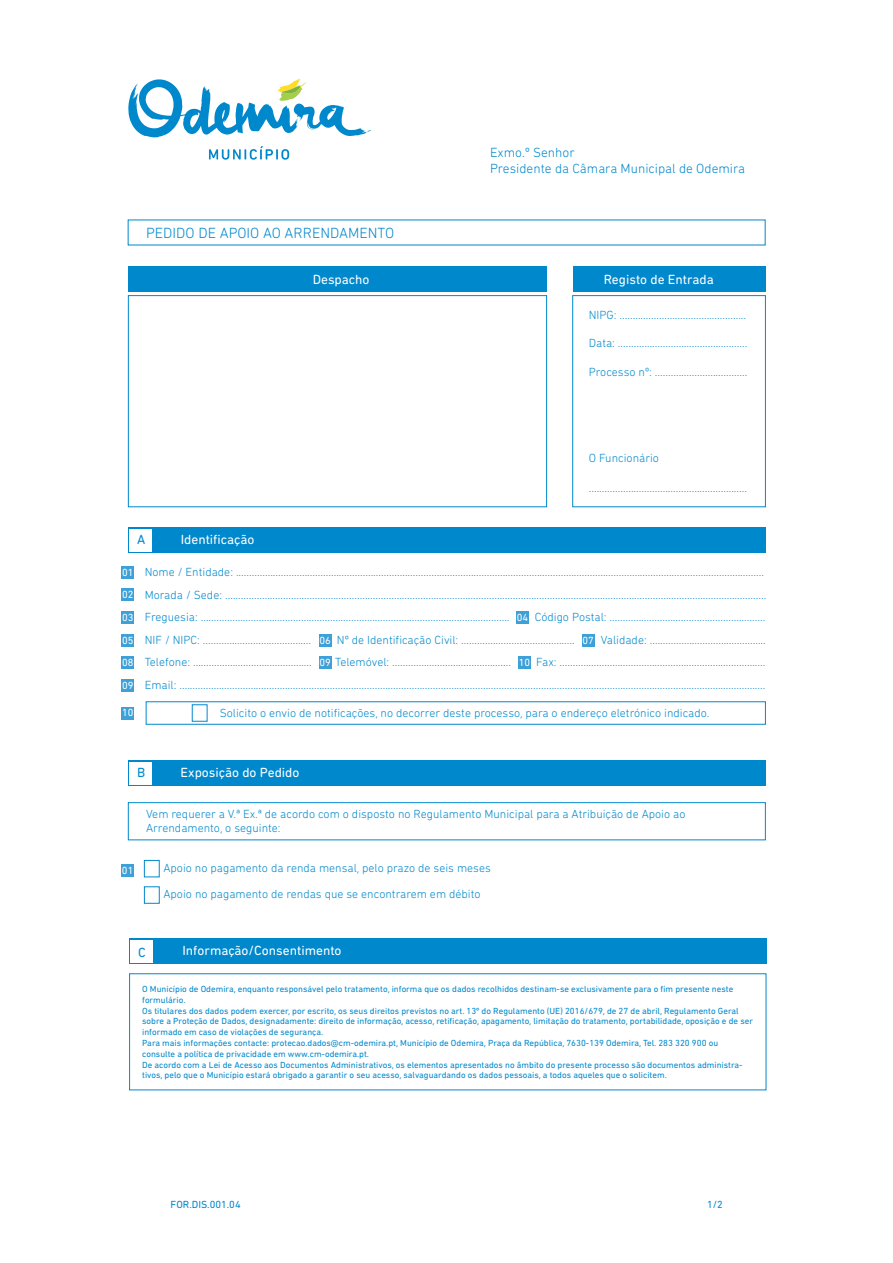
<style>
.page{position:relative;width:893px;height:1263px;background:#fff}
.page>*{position:absolute;margin:0;border:0;box-sizing:border-box;transform-origin:0 0}
.t1{font:300 15px "DIN Next Rounded LT Pro";color:#0088cd}
.t2{font:13.5px "DIN Next Rounded LT Pro";color:#fff}
.t3{font:300 13.5px/16.2px "DIN Next Rounded LT Pro";color:#0088cd}
.t4{font:13.5px "DIN Next Rounded LT Pro";color:#0088cd}
.t5{font:300 12px/22.5px "DIN Next Rounded LT Pro";color:#0088cd}
.t6{font:10.5px/22.6px "DIN Next Rounded LT Pro";color:#fff;text-align:justify}
.t7{font:10.5px "DIN Next Rounded LT Pro";color:#0088cd}
.t8{font:9px/10.8px "DIN Next Rounded LT Pro";color:#0088cd}
</style>
<div class="page">
<div style="left:146px;top:701px;width:620px;height:24px;border:1px solid #0088cd"></div>
<svg style="left:209px;top:146px;width:80px;height:14px"></svg>
<svg style="left:128px;top:78px;width:243px;height:60px"></svg>
<div style="left:128px;top:527px;width:637px;height:26px;background:#0088cd"></div>
<div style="left:129px;top:529px;width:23px;height:22px;background:#fff"></div>
<div style="left:128px;top:761px;width:637px;height:25px;background:#0088cd"></div>
<div style="left:129px;top:762px;width:23px;height:22px;background:#fff"></div>
<div style="left:128px;top:802px;width:638px;height:38px;border:1px solid #0088cd"></div>
<div style="left:122px;top:566px;width:12px;height:13px;background:#3ea0d8"></div>
<div style="left:122px;top:589px;width:12px;height:12px;background:#3ea0d8"></div>
<div style="left:122px;top:611px;width:12px;height:13px;background:#3ea0d8"></div>
<div style="left:516px;top:611px;width:13px;height:13px;background:#3ea0d8"></div>
<div style="left:122px;top:634px;width:12px;height:13px;background:#3ea0d8"></div>
<div style="left:319px;top:634px;width:12px;height:13px;background:#3ea0d8"></div>
<div style="left:582px;top:634px;width:12px;height:13px;background:#3ea0d8"></div>
<div style="left:121px;top:864px;width:13px;height:13px;background:#3ea0d8"></div>
<div style="left:122px;top:656px;width:12px;height:13px;background:#3ea0d8"></div>
<div style="left:319px;top:656px;width:12px;height:13px;background:#3ea0d8"></div>
<div style="left:518px;top:656px;width:13px;height:13px;background:#3ea0d8"></div>
<div style="left:122px;top:679px;width:12px;height:13px;background:#3ea0d8"></div>
<div style="left:122px;top:707px;width:12px;height:12px;background:#3ea0d8"></div>
<div style="left:128px;top:267px;width:419px;height:25px;background:#0088cd"></div>
<div style="left:573px;top:267px;width:192px;height:25px;background:#0088cd"></div>
<div style="left:128px;top:295px;width:419px;height:212px;border:1px solid #0088cd"></div>
<div style="left:572px;top:295px;width:194px;height:212px;border:1px solid #0088cd"></div>
<div style="left:144px;top:860px;width:16px;height:17px;border:1px solid #0088cd"></div>
<div style="left:144px;top:886px;width:16px;height:18px;border:1px solid #0088cd"></div>
<div style="left:129px;top:938px;width:637px;height:25px;background:#0088cd"></div>
<div style="left:130px;top:939px;width:23px;height:23px;background:#fff"></div>
<p class="t1" style="left:146px;top:225px;width:250px">PEDIDO DE APOIO AO ARRENDAMENTO</p>
<p class="t3" style="left:490px;top:144px;width:257px">Exmo.º Senhor<br>Presidente da Câmara Municipal de Odemira</p>
<p class="t2" style="left:313px;top:271px;width:58px">Despacho</p>
<p class="t2" style="left:604px;top:271px;width:111px">Registo de Entrada</p>
<p class="t5" style="left:589px;top:303px;width:159px">NIPG: ................................................</p>
<p class="t5" style="left:589px;top:331px;width:160px">Data: .................................................</p>
<p class="t5" style="left:589px;top:360px;width:160px">Processo nº: ...................................</p>
<p class="t5" style="left:589px;top:447px;width:72px">O Funcionário</p>
<p class="t4" style="left:137px;top:532px;width:10px">A</p>
<p class="t2" style="left:181px;top:532px;width:75px">Identificação</p>
<p class="t5" style="left:589px;top:477px;width:160px">............................................................</p>
<p class="t5" style="left:145px;top:561px;width:623px">Nome / Entidade: ........................................................................................................................................................................................................<br>Morada / Sede: .............................................................................................................................................................................................................<br>Freguesia: .....................................................................................................................</p>
<p class="t6" style="left:122px;top:561px;width:13px">01<br>02<br>03</p>
<p class="t5" style="left:535px;top:606px;width:232px">Código Postal: ...........................................................</p>
<p class="t5" style="left:145px;top:628px;width:622px">NIF / NIPC: .........................................<br>Telefone: .............................................<br>Email: ..............................................................................................................................................................................................................................</p>
<p class="t5" style="left:220px;top:701px;width:491px">Solicito o envio de notificações, no decorrer deste processo, para o endereço eletrónico indicado.</p>
<p class="t6" style="left:517px;top:606px;width:13px">04</p>
<p class="t5" style="left:337px;top:628px;width:239px">Nº de Identificação Civil: ...........................................</p>
<p class="t5" style="left:601px;top:628px;width:167px">Validade: ............................................</p>
<p class="t6" style="left:122px;top:628px;width:13px">05</p>
<p class="t6" style="left:319px;top:628px;width:13px">06</p>
<p class="t6" style="left:582px;top:628px;width:13px">07</p>
<p class="t5" style="left:335px;top:651px;width:177px">Telemóvel: .............................................</p>
<p class="t5" style="left:536px;top:651px;width:231px">Fax: ..............................................................................</p>
<p class="t6" style="left:122px;top:651px;width:13px">08</p>
<p class="t6" style="left:319px;top:651px;width:13px">09</p>
<p class="t6" style="left:519px;top:651px;width:13px">10</p>
<p class="t6" style="left:122px;top:674px;width:13px">09</p>
<p class="t6" style="left:122px;top:701px;width:13px">10</p>
<p class="t4" style="left:137px;top:765px;width:10px">B</p>
<p class="t2" style="left:181px;top:765px;width:120px">Exposição do Pedido</p>
<p class="t5" style="left:146px;top:806px;width:541px;line-height:14.4px">Vem requerer a V.ª Ex.ª de acordo com o disposto no Regulamento Municipal para a Atribuição de Apoio ao<br>Arrendamento, o seguinte:</p>
<p class="t6" style="left:122px;top:859px;width:13px">01</p>
<p class="t5" style="left:163px;top:854px;width:329px;line-height:26.4px">Apoio no pagamento da renda mensal, pelo prazo de seis meses<br>Apoio no pagamento de rendas que se encontrarem em débito</p>
<p class="t4" style="left:138px;top:945px;width:9px">C</p>
<p class="t2" style="left:182px;top:943px;width:161px">Informação/Consentimento</p>
<p class="t8" style="left:142px;top:983px;width:612px">O Município de Odemira, enquanto responsável pelo tratamento, informa que os dados recolhidos destinam-se exclusivamente para o fim presente neste formulário.<br>Os titulares dos dados podem exercer, por escrito, os seus direitos previstos no art. 13º do Regulamento (UE) 2016/679, de 27 de abril, Regulamento Geral sobre a Proteção de Dados, designadamente: direito de informação, acesso, retificação, apagamento, limitação do tratamento, portabilidade, oposição e de ser informado em caso de violações de segurança.<br>Para mais informações contacte: protecao.dados@cm-odemira.pt, Município de Odemira, Praça da República, 7630-139 Odemira, Tel. 283 320 900 ou consulte a política de privacidade em www.cm-odemira.pt.<br>De acordo com a Lei de Acesso aos Documentos Administrativos, os elementos apresentados no âmbito do presente processo são documentos administra&shy;tivos, pelo que o Município estará obrigado a garantir o seu acesso, salvaguardando os dados pessoais, a todos aqueles que o solicitem.</p>
<p class="t7" style="left:171px;top:1198px;width:72px">FOR.DIS.001.04</p>
<p class="t7" style="left:707px;top:1198px;width:17px">1/2</p>
</div>
